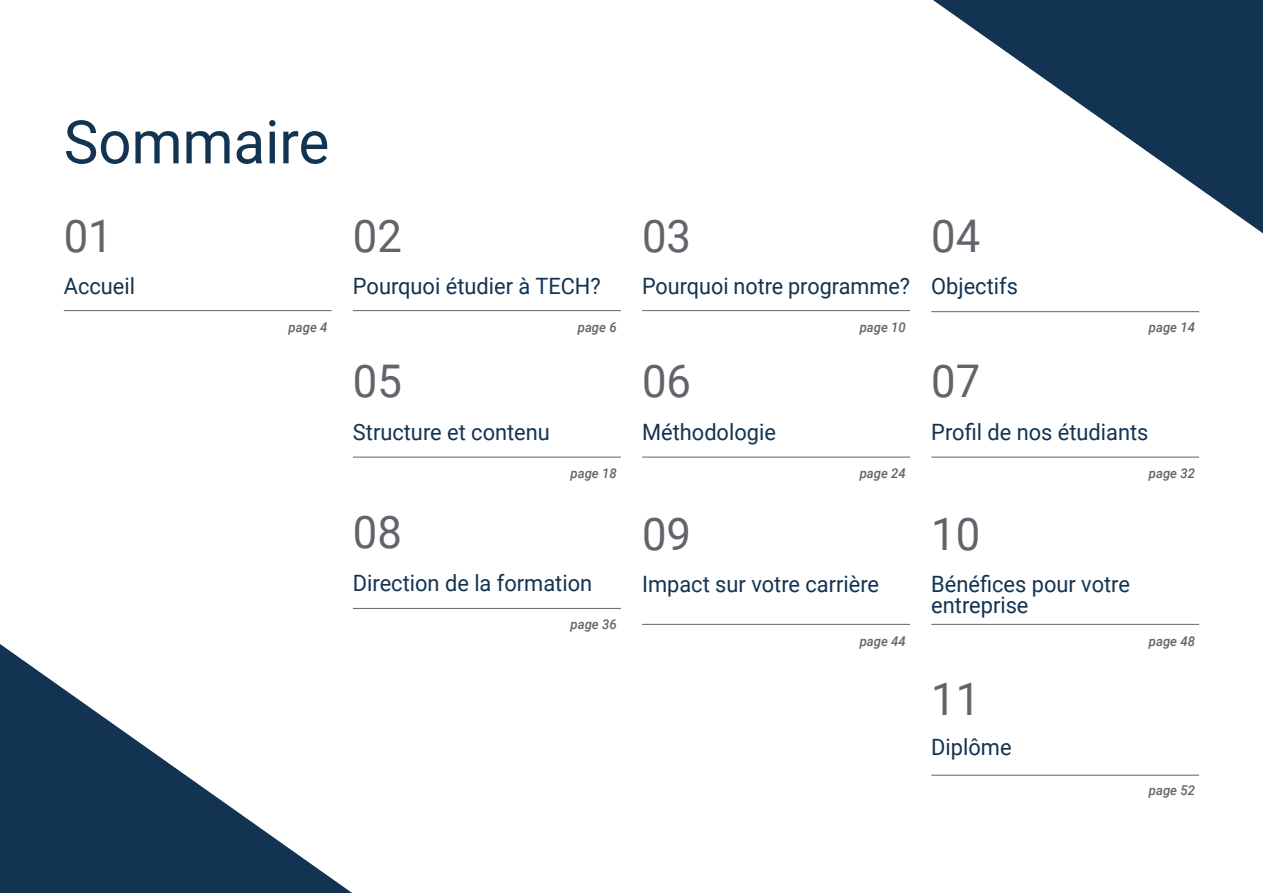
<style>
.page{position:relative;width:1263px;height:893px;background:#fff}
.page>*{position:absolute;margin:0;border:0;box-sizing:border-box;transform-origin:0 0}
.t1{font:60px "Roboto";color:#123352}
.t2{font:45px "Roboto";color:#61646a}
.t3{font:22.5px/21px "Roboto";color:#123352}
.t4{font:22.5px "Roboto";color:#123352;scale:.96 1}
.t5{font:italic 500 13.5px "Roboto";color:#61646a}
</style>
<div class="page">
<hr style="left:64px;top:310px;width:268px;height:1px;background:#61646a">
<hr style="left:931px;top:311px;width:268px;height:1px;background:#61646a">
<hr style="left:353px;top:608px;width:268px;height:1px;background:#61646a">
<hr style="left:353px;top:310px;width:268px;height:1px;background:#61646a">
<hr style="left:353px;top:457px;width:268px;height:1px;background:#61646a">
<hr style="left:642px;top:457px;width:268px;height:1px;background:#61646a">
<hr style="left:642px;top:310px;width:268px;height:1px;background:#61646a">
<hr style="left:931px;top:457px;width:268px;height:1px;background:#61646a">
<hr style="left:931px;top:624px;width:268px;height:1px;background:#61646a">
<hr style="left:931px;top:775px;width:268px;height:1px;background:#61646a">
<svg style="left:0;top:644px;width:352px;height:249px"></svg>
<svg style="left:933px;top:0;width:330px;height:233px"></svg>
<hr style="left:642px;top:624px;width:268px;height:1px;background:#61646a">
<h1 class="t1" style="left:64px;top:100px;width:267px">Sommaire</h1>
<h2 class="t2" style="left:64px;top:204px;width:51px">01</h2>
<h2 class="t2" style="left:353px;top:204px;width:51px">02</h2>
<h2 class="t2" style="left:642px;top:204px;width:51px">03</h2>
<h2 class="t2" style="left:931px;top:204px;width:51px">04</h2>
<p class="t3" style="left:64px;top:274px;width:73px">Accueil</p>
<p class="t3" style="left:931px;top:274px;width:88px">Objectifs</p>
<p class="t3" style="left:353px;top:274px;width:249px">Pourquoi étudier à TECH?</p>
<p class="t4" style="left:642px;top:270px;width:280px">Pourquoi notre programme?</p>
<p class="t5" style="left:860px;top:317px;width:48px">page 10</p>
<p class="t5" style="left:578px;top:317px;width:40px">page 6</p>
<p class="t5" style="left:289px;top:317px;width:40px">page 4</p>
<p class="t5" style="left:1149px;top:317px;width:48px">page 14</p>
<h2 class="t2" style="left:353px;top:350px;width:51px">05</h2>
<h2 class="t2" style="left:642px;top:350px;width:51px">06</h2>
<h2 class="t2" style="left:931px;top:350px;width:51px">07</h2>
<p class="t3" style="left:353px;top:420px;width:198px">Structure et contenu</p>
<p class="t3" style="left:642px;top:420px;width:135px">Méthodologie</p>
<p class="t3" style="left:931px;top:420px;width:219px">Profil de nos étudiants</p>
<p class="t5" style="left:570px;top:463px;width:48px">page 18</p>
<p class="t5" style="left:860px;top:463px;width:48px">page 24</p>
<p class="t5" style="left:1149px;top:463px;width:48px">page 32</p>
<h2 class="t2" style="left:353px;top:501px;width:51px">08</h2>
<h2 class="t2" style="left:642px;top:502px;width:51px">09</h2>
<h2 class="t2" style="left:931px;top:502px;width:51px">10</h2>
<p class="t3" style="left:353px;top:572px;width:241px">Direction de la formation</p>
<p class="t3" style="left:642px;top:572px;width:239px">Impact sur votre carrière</p>
<p class="t3" style="left:931px;top:572px;width:200px">Bénéfices pour votre entreprise</p>
<p class="t5" style="left:570px;top:615px;width:48px">page 36</p>
<p class="t5" style="left:860px;top:631px;width:48px">page 44</p>
<p class="t5" style="left:1149px;top:631px;width:48px">page 48</p>
<h2 class="t2" style="left:931px;top:668px;width:51px">11</h2>
<p class="t3" style="left:931px;top:736px;width:82px">Diplôme</p>
<p class="t5" style="left:1149px;top:781px;width:48px">page 52</p>
</div>
